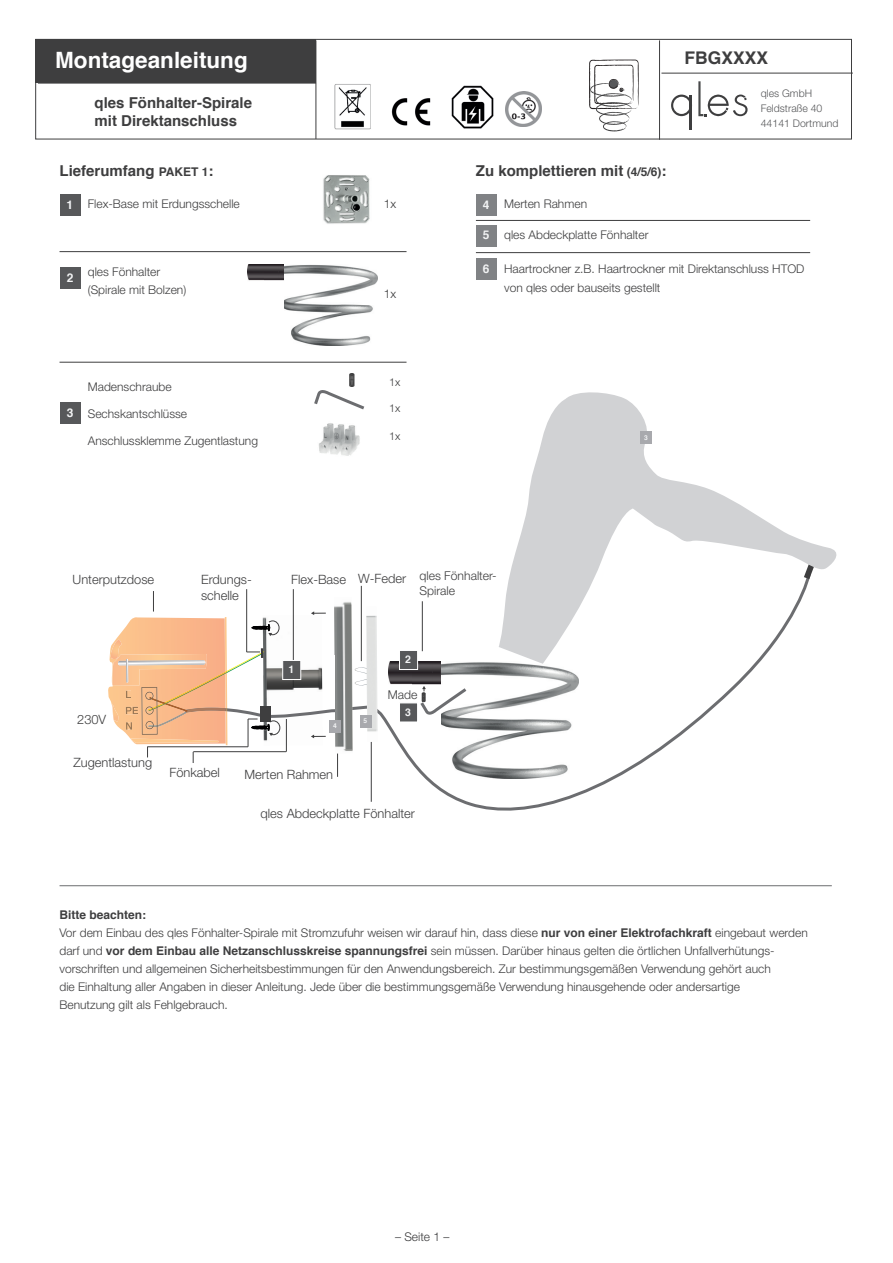
<style>
.page{position:relative;width:893px;height:1263px;background:#fff}
.page>*{position:absolute;margin:0;border:0;box-sizing:border-box;transform-origin:0 0}
.t1{font:700 22.5px "Helvetica";color:#fff}
.t2{font:700 17.4px "Helvetica";color:#3e3e3f}
.t3{font:700 15px/18px "Helvetica";color:#3e3e3f}
.t4{font:300 12.9px "Helvetica Neue";color:#3e3e3f}
.t5{font:300 12.15px/15px "Helvetica Neue";color:#3e3e3f}
.t6{font:300 12px/18px "Helvetica Neue";color:#3e3e3f}
.t7{font:700 12px "Helvetica";color:#3e3e3f}
.t8{font:700 12px "Helvetica";color:#f2f3f4}
.t9{font:300 10.95px "Helvetica Neue";color:#3e3e3f}
.t10{font:300 10.5px/15px "Helvetica Neue";color:#57585a}
.t11{font:700 10.5px "Helvetica";color:#f2f3f4}
.t12{font:500 10.2px "Helvetica Neue";color:#3e3e3f}
.t13{font:700 6.6px "Helvetica";color:#f2f3f4}
.s1{font-size:12px}
.s2{font-family:"Helvetica";font-weight:700;color:#f2f3f4}
.s3{font-family:"Helvetica";font-weight:700}
</style>
<div class="page">
<img style="left:323px;top:175px;width:47px;height:49px">
<hr style="left:293px;top:589px;width:1px;height:72px;background:#3e3e3f">
<hr style="left:246px;top:589px;width:1px;height:63px;background:#3e3e3f">
<hr style="left:337px;top:747px;width:1px;height:30px;background:#3e3e3f">
<svg style="left:353px;top:585px;width:405px;height:226px"></svg>
<img style="left:366px;top:606px;width:12px;height:136px">
<svg style="left:418px;top:686px;width:49px;height:37px"></svg>
<svg style="left:499px;top:392px;width:338px;height:272px"></svg>
<svg style="left:108px;top:591px;width:231px;height:172px"></svg>
<div style="left:35px;top:40px;width:281px;height:43px;background:#3e3e3f"></div>
<hr style="left:690px;top:95px;width:2px;height:31px;background:#3e3e3f">
<svg style="left:671px;top:95px;width:19px;height:21px"></svg>
<svg style="left:698px;top:81px;width:50px;height:35px"></svg>
<div style="left:35px;top:39px;width:817px;height:100px;border:1px solid #3e3e3f"></div>
<hr style="left:316px;top:40px;width:1px;height:99px;background:#3e3e3f">
<hr style="left:659px;top:40px;width:1px;height:100px;background:#3e3e3f">
<hr style="left:661px;top:73px;width:192px;height:1px;background:#3e3e3f">
<hr style="left:38px;top:83px;width:278px;height:1px;background:#3e3e3f">
<div style="left:60px;top:194px;width:21px;height:22px;background:#57585a"></div>
<div style="left:60px;top:267px;width:21px;height:22px;background:#57585a"></div>
<div style="left:60px;top:403px;width:21px;height:21px;background:#57585a"></div>
<svg style="left:314px;top:373px;width:51px;height:37px"></svg>
<hr style="left:60px;top:251px;width:346px;height:1px;background:#3e3e3f">
<hr style="left:60px;top:362px;width:346px;height:1px;background:#3e3e3f">
<hr style="left:60px;top:885px;width:772px;height:1px;background:#6c6d70">
<hr style="left:476px;top:220px;width:334px;height:1px;background:#3e3e3f">
<hr style="left:476px;top:252px;width:334px;height:1px;background:#3e3e3f">
<div style="left:476px;top:194px;width:21px;height:22px;background:#808285"></div>
<div style="left:476px;top:225px;width:21px;height:22px;background:#808285"></div>
<div style="left:476px;top:258px;width:21px;height:22px;background:#808285"></div>
<img style="left:391px;top:98px;width:40px;height:28px">
<img style="left:334px;top:84px;width:37px;height:45px">
<svg style="left:589px;top:60px;width:50px;height:72px"></svg>
<div style="left:282px;top:660px;width:19px;height:20px;background:#57585a;border:1px solid #fff"></div>
<div style="left:399px;top:650px;width:19px;height:20px;background:#57585a;border:1px solid #fff"></div>
<div style="left:399px;top:703px;width:19px;height:19px;background:#57585a;border:1px solid #fff"></div>
<img style="left:247px;top:265px;width:131px;height:80px">
<img style="left:278px;top:265px;width:5px;height:72px">
<img style="left:264px;top:265px;width:14px;height:72px">
<img style="left:319px;top:423px;width:41px;height:33px">
<div style="left:360px;top:715px;width:11px;height:12px;background:#a8a9ad"></div>
<div style="left:641px;top:431px;width:11px;height:13px;background:#a8a9ad"></div>
<img style="left:334px;top:597px;width:19px;height:156px">
<div style="left:329px;top:720px;width:12px;height:12px;background:#a8a9ad"></div>
<img style="left:506px;top:91px;width:35px;height:36px">
<img style="left:451px;top:86px;width:43px;height:42px">
<hr style="left:361px;top:586px;width:1px;height:75px;background:#3e3e3f">
<h1 class="t1" style="left:55px;top:42px;width:194px">Montageanleitung</h1>
<p class="t3" style="left:95px;top:94px;width:159px">qles Fönhalter-Spirale mit Direktanschluss</p>
<p class="t3" style="left:60px;top:162px;width:155px">Lieferumfang <span class="s1">PAKET 1</span>:</p>
<p class="t8" style="left:67px;top:195px;width:8px">1</p>
<p class="t6" style="left:88px;top:195px;width:154px">Flex-Base mit Erdungsschelle</p>
<p class="t8" style="left:67px;top:268px;width:8px">2</p>
<p class="t6" style="left:88px;top:262px;width:100px">qles Fönhalter (Spirale mit Bolzen)</p>
<p class="t6" style="left:384px;top:195px;width:14px">1x</p>
<p class="t6" style="left:384px;top:284px;width:14px">1x</p>
<h2 class="t2" style="left:685px;top:43px;width:85px">FBGXXXX</h2>
<p class="t10" style="left:761px;top:86px;width:79px">qles GmbH<br>Feldstraße 40<br>44141 Dortmund</p>
<p class="t3" style="left:476px;top:162px;width:192px">Zu komplettieren mit <span class="s1">(4/5/6)</span>:</p>
<p class="t6" style="left:483px;top:195px;width:106px"><span class="s2">4</span> Merten Rahmen</p>
<p class="t6" style="left:483px;top:226px;width:167px"><span class="s2">5</span> qles Abdeckplatte Fönhalter</p>
<p class="t6" style="left:504px;top:258px;width:302px;line-height:19.5px;text-indent:-21px"><span class="s2">6</span> Haartrockner z.B. Haartrockner mit Direktanschluss HTOD von qles oder bauseits gestellt</p>
<p class="t8" style="left:67px;top:403px;width:8px">3</p>
<p class="t6" style="left:88px;top:377px;width:85px">Madenschraube</p>
<p class="t6" style="left:88px;top:404px;width:101px">Sechskantschlüsse</p>
<p class="t6" style="left:88px;top:431px;width:172px">Anschlussklemme Zugentlastung</p>
<p class="t9" style="left:389px;top:376px;width:13px">1x</p>
<p class="t9" style="left:389px;top:401px;width:13px">1x</p>
<p class="t9" style="left:389px;top:430px;width:13px">1x</p>
<p class="t13" style="left:644px;top:432px;width:5px">3</p>
<p class="t4" style="left:73px;top:571px;width:83px">Unterputzdose</p>
<p class="t4" style="left:201px;top:571px;width:52px">Erdungs-</p>
<p class="t4" style="left:291px;top:571px;width:56px">Flex-Base</p>
<p class="t4" style="left:201px;top:588px;width:39px">schelle</p>
<p class="t4" style="left:358px;top:570px;width:50px">W-Feder</p>
<p class="t5" style="left:420px;top:568px;width:79px">qles Fönhalter-<br>Spirale</p>
<p class="t11" style="left:405px;top:651px;width:7px">2</p>
<p class="t11" style="left:288px;top:661px;width:7px">1</p>
<p class="t4" style="left:77px;top:711px;width:31px">230V</p>
<p class="t12" style="left:125px;top:688px;width:7px">L</p>
<p class="t12" style="left:125px;top:720px;width:9px">N</p>
<p class="t12" style="left:125px;top:704px;width:15px">PE</p>
<p class="t13" style="left:333px;top:721px;width:5px">4</p>
<p class="t13" style="left:364px;top:715px;width:5px">5</p>
<p class="t5" style="left:388px;top:687px;width:31px">Made</p>
<p class="t11" style="left:405px;top:703px;width:7px">3</p>
<p class="t4" style="left:73px;top:754px;width:80px">Zugentlastung</p>
<p class="t4" style="left:170px;top:764px;width:52px">Fönkabel</p>
<p class="t4" style="left:244px;top:766px;width:90px">Merten Rahmen</p>
<p class="t4" style="left:261px;top:806px;width:156px">qles Abdeckplatte Fönhalter</p>
<p class="t7" style="left:60px;top:905px;width:88px">Bitte beachten:</p>
<p class="t6" style="left:60px;top:923px;width:750px">Vor dem Einbau des qles Fönhalter-Spirale mit Stromzufuhr weisen wir darauf hin, dass diese <span class="s3">nur von einer Elektrofachkraft</span> eingebaut werden darf und <span class="s3">vor dem Einbau alle Netzanschlusskreise spannungsfrei</span> sein müssen. Darüber hinaus gelten die örtlichen Unfallverhütungs&shy;vorschriften und allgemeinen Sicherheitsbestimmungen für den Anwendungsbereich. Zur bestimmungsgemäßen Verwendung gehört auch<br>die Einhaltung aller Angaben in dieser Anleitung. Jede über die bestimmungsgemäße Verwendung hinausgehende oder andersartige<br>Benutzung gilt als Fehlgebrauch.</p>
<p class="t6" style="left:395px;top:1227px;width:56px">– Seite 1 –</p>
</div>
